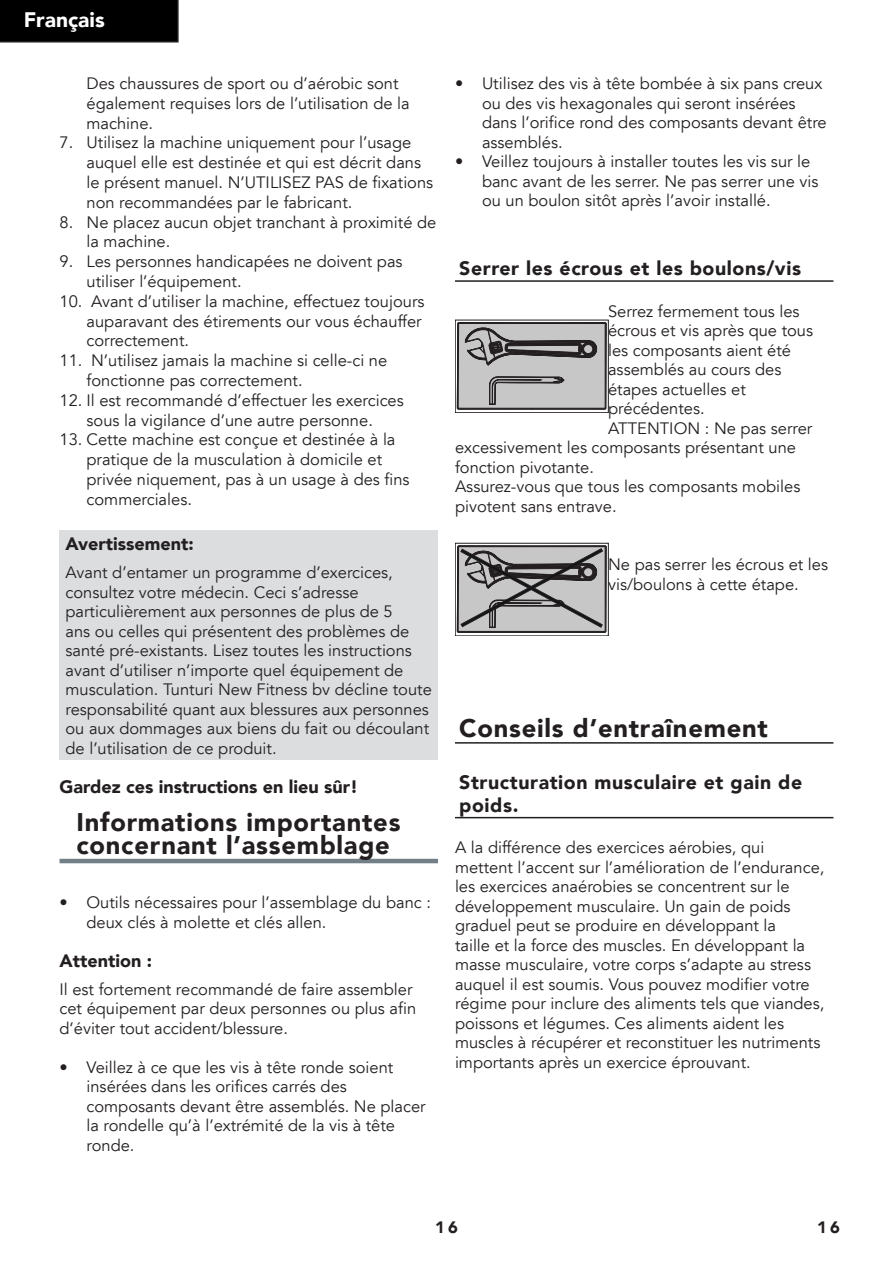
<style>
.page{position:relative;width:893px;height:1263px;background:#fff}
.page>*{position:absolute;margin:0;border:0;box-sizing:border-box;transform-origin:0 0}
.t1{font:900 25.5px/22.5px "Avenir LT";letter-spacing:.03em;color:#231f20}
.t2{font:900 21px "Avenir LT";color:#fff}
.t3{font:900 19.5px/22.5px "Avenir LT";letter-spacing:.03em;color:#231f20}
.t4{font:900 18px "Avenir LT";color:#231f20}
.t5{font:16.5px/19.5px "Avenir LT";color:#231f20}
.t6{font:900 16.5px "Avenir LT";color:#231f20}
</style>
<div class="page">
<div style="left:0;top:0;width:179px;height:43px;background:#000"></div>
<hr style="left:60px;top:859px;width:378px;height:4px;background:#737f86">
<div style="left:60px;top:530px;width:378px;height:229px;background:#dbdddf"></div>
<hr style="left:455px;top:280px;width:378px;height:2px;background:#231f20">
<hr style="left:455px;top:742px;width:378px;height:2px;background:#231f20">
<hr style="left:455px;top:817px;width:378px;height:1px;background:#231f20">
<svg style="left:455px;top:320px;width:153px;height:92px;background:#a2a0a1"></svg>
<svg style="left:455px;top:543px;width:153px;height:93px;background:#969495"></svg>
<p class="t2" style="left:24px;top:6px;width:82px">Français</p>
<p class="t5" style="left:87px;top:74px;width:325px">Des chaussures de sport ou d’aérobic sont également requises lors de l’utilisation de la machine.</p>
<p class="t5" style="left:87px;top:133px;width:348px;text-indent:-27px">7. Utilisez la machine uniquement pour l’usage auquel elle est destinée et qui est décrit dans le présent manuel. N’UTILISEZ PAS de fixations non recommandées par le fabricant.</p>
<p class="t5" style="left:87px;top:212px;width:351px;text-indent:-27px">8. Ne placez aucun objet tranchant à proximité de la machine.</p>
<p class="t5" style="left:87px;top:252px;width:318px;text-indent:-27px">9. Les personnes handicapées ne doivent pas utiliser l’équipement.</p>
<p class="t5" style="left:87px;top:292px;width:339px;text-indent:-27px">10. Avant d’utiliser la machine, effectuez toujours auparavant des étirements our vous échauffer correctement.</p>
<p class="t5" style="left:87px;top:351px;width:302px;text-indent:-27px">11. N’utilisez jamais la machine si celle-ci ne fonctionne pas correctement.</p>
<p class="t5" style="left:60px;top:391px;width:346px;text-align:center">12. Il est recommandé d’effectuer les exercices sous la vigilance d’une autre personne.</p>
<p class="t5" style="left:87px;top:430px;width:325px;text-indent:-27px">13. Cette machine est conçue et destinée à la pratique de la musculation à domicile et privée niquement, pas à un usage à des fins commerciales.</p>
<p class="t4" style="left:66px;top:533px;width:130px">Avertissement:</p>
<p class="t5" style="left:66px;top:563px;width:368px">Avant d’entamer un programme d’exercices, consultez votre médecin. Ceci s’adresse particulièrement aux personnes de plus de 5<br>ans ou celles qui présentent des problèmes de santé pré-existants. Lisez toutes les instructions avant d’utiliser n’importe quel équipement de musculation. Tunturi New Fitness bv décline toute responsabilité quant aux blessures aux personnes ou aux dommages aux biens du fait ou découlant de l’utilisation de ce produit.</p>
<p class="t4" style="left:60px;top:775px;width:300px">Gardez ces instructions en lieu sûr!</p>
<h1 class="t1" style="left:77px;top:811px;width:325px">Informations importantes concernant l’assemblage</h1>
<p class="t5" style="left:87px;top:893px;width:346px;text-indent:-27px">• Outils nécessaires pour l’assemblage du banc : deux clés à molette et clés allen.</p>
<p class="t4" style="left:60px;top:949px;width:94px">Attention :</p>
<p class="t5" style="left:60px;top:979px;width:358px">Il est fortement recommandé de faire assembler cet équipement par deux personnes ou plus afin d’éviter tout accident/blessure.</p>
<p class="t5" style="left:87px;top:1057px;width:341px;text-indent:-27px">• Veillez à ce que les vis à tête ronde soient insérées dans les orifices carrés des composants devant être assemblés. Ne placer la rondelle qu’à l’extrémité de la vis à tête ronde.</p>
<p class="t5" style="left:482px;top:74px;width:346px;text-indent:-27px">• Utilisez des vis à tête bombée à six pans creux ou des vis hexagonales qui seront insérées dans l’orifice rond des composants devant être assemblés.</p>
<p class="t5" style="left:482px;top:152px;width:338px;text-indent:-27px">• Veillez toujours à installer toutes les vis sur le banc avant de les serrer. Ne pas serrer une vis ou un boulon sitôt après l’avoir installé.</p>
<p class="t3" style="left:459px;top:257px;width:343px">Serrer les écrous et les boulons/vis</p>
<p class="t5" style="left:608px;top:302px;width:193px">Serrez fermement tous les</p>
<p class="t5" style="left:608px;top:321px;width:207px">écrous et vis après que tous</p>
<p class="t5" style="left:608px;top:341px;width:185px">les composants aient été</p>
<p class="t5" style="left:608px;top:360px;width:175px">assemblés au cours des</p>
<p class="t5" style="left:608px;top:380px;width:139px">étapes actuelles et</p>
<p class="t5" style="left:608px;top:399px;width:98px">précédentes.</p>
<p class="t5" style="left:608px;top:419px;width:206px">ATTENTION : Ne pas serrer</p>
<p class="t5" style="left:455px;top:438px;width:343px">excessivement les composants présentant une</p>
<p class="t5" style="left:455px;top:458px;width:141px">fonction pivotante.</p>
<p class="t5" style="left:455px;top:477px;width:347px">Assurez-vous que tous les composants mobiles</p>
<p class="t5" style="left:455px;top:497px;width:163px">pivotent sans entrave.</p>
<p class="t5" style="left:608px;top:555px;width:221px">Ne pas serrer les écrous et les vis/boulons à cette étape.</p>
<h1 class="t1" style="left:459px;top:716px;width:310px">Conseils d’entraînement</h1>
<p class="t3" style="left:459px;top:771px;width:345px">Structuration musculaire et gain de poids.</p>
<p class="t5" style="left:455px;top:838px;width:371px">A la différence des exercices aérobies, qui mettent l’accent sur l’amélioration de l’endurance, les exercices anaérobies se concentrent sur le développement musculaire. Un gain de poids graduel peut se produire en développant la<br>taille et la force des muscles. En développant la masse musculaire, votre corps s’adapte au stress auquel il est soumis. Vous pouvez modifier votre régime pour inclure des aliments tels que viandes, poissons et légumes. Ces aliments aident les muscles à récupérer et reconstituer les nutriments importants après un exercice éprouvant.</p>
<p class="t6" style="left:435px;top:1217px;width:24px">16</p>
<p class="t6" style="left:817px;top:1217px;width:24px">16</p>
</div>
